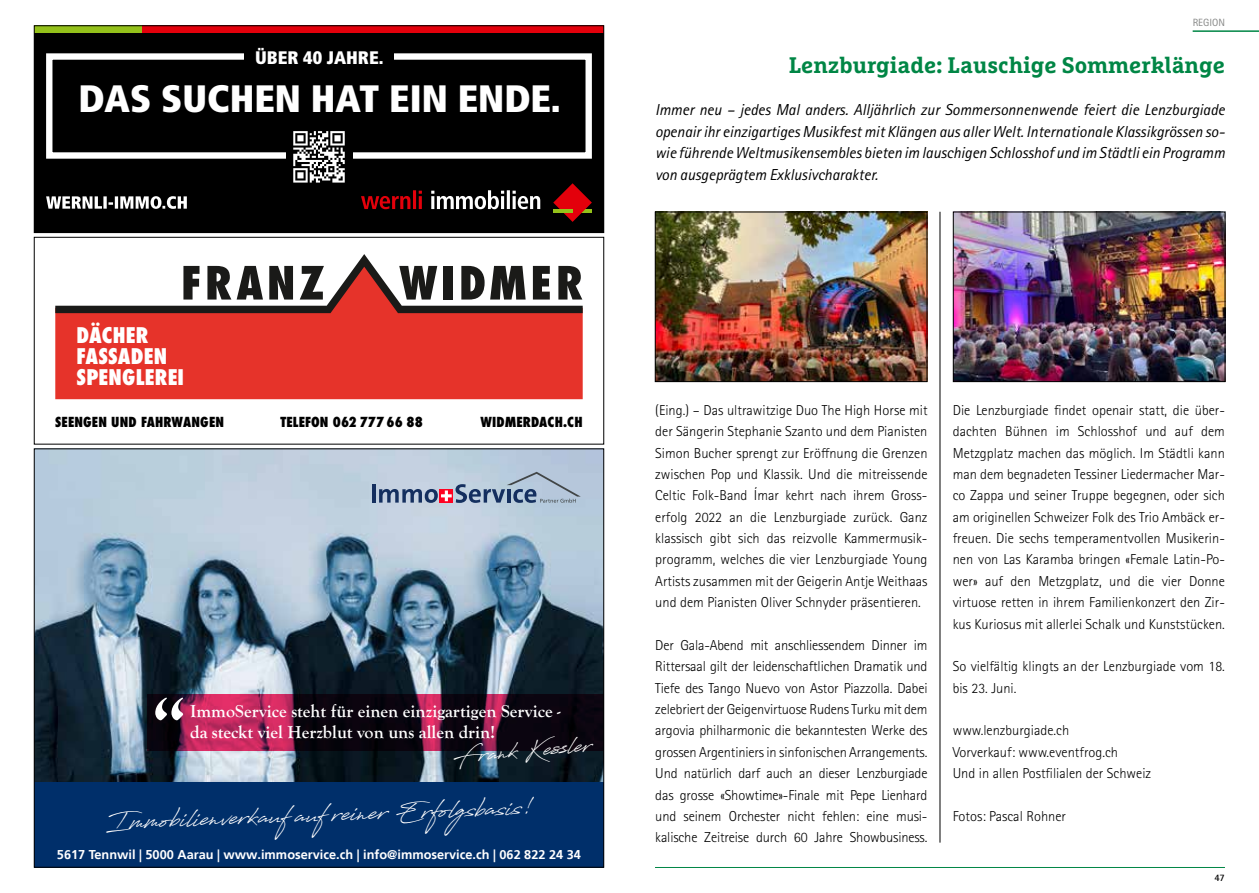
<style>
.page{position:relative;width:1259px;height:893px;background:#fff}
.page>*{position:absolute;margin:0;border:0;box-sizing:border-box;transform-origin:0 0}
.t1{font:700 75px "Goudy Old Style T";color:#fff}
.t2{font:900 condensed 38.1px "Frutiger";color:#fff}
.t3{font:25.5px "Antro Vectra Bolder";color:#fff}
.t4{font:24px "Antro Vectra Bolder";color:#fff}
.t5{font:700 22.5px "Marselis Slab Pro";color:#008645}
.t6{font:800 condensed 21px/21px "Futura";letter-spacing:.01em;color:#fff}
.t7{font:900 condensed 18.15px "Frutiger";color:#fff}
.t8{font:700 18px/21.6px "Goudy Old Style T";color:#fff}
.t9{font:italic 15.9px/21.3px "Rotis Sans Serif Std";color:#000;text-align:justify}
.t10{font:300 14.4px/21.3px "Rotis Sans Serif Std";color:#000;text-align:justify}
.t11{font:800 condensed 13.5px "Futura";letter-spacing:.01em;color:#000}
.t12{font:700 12.75px "Frutiger LT";color:#fff}
.t13{font:10.5px "Rotis Sans Serif Std";color:#868786}
.t14{font:700 9.9px "Rotis Sans Serif Std";color:#000}
</style>
<div class="page">
<div style="left:34px;top:26px;width:570px;height:207px;background:#000"></div>
<svg style="left:361px;top:190px;width:61px;height:19px"></svg>
<svg style="left:431px;top:190px;width:109px;height:19px"></svg>
<svg style="left:553px;top:183px;width:39px;height:39px"></svg>
<hr style="left:553px;top:209px;width:19px;height:3px;background:#94c11a">
<div style="left:46px;top:53px;width:546px;height:106px;border:6px solid #fff"></div>
<div style="left:244px;top:47px;width:150px;height:16px;background:#000"></div>
<div style="left:285px;top:124px;width:67px;height:43px;background:#000"></div>
<svg style="left:293px;top:131px;width:52px;height:52px"></svg>
<div style="left:34px;top:26px;width:109px;height:7px;background:#94c11a"></div>
<div style="left:143px;top:26px;width:461px;height:7px;background:#e3000b"></div>
<svg style="left:46px;top:196px;width:141px;height:13px"></svg>
<div style="left:34px;top:26px;width:570px;height:207px;border:1px solid #000"></div>
<div style="left:55px;top:313px;width:528px;height:86px;background:#e6332a"></div>
<svg style="left:55px;top:254px;width:528px;height:59px"></svg>
<div style="left:34px;top:237px;width:570px;height:207px;border:1px solid #000"></div>
<hr style="left:1192px;top:30px;width:67px;height:2px;background:#008645">
<hr style="left:655px;top:867px;width:570px;height:1px;background:#008645">
<img style="left:657px;top:214px;width:268px;height:166px">
<div style="left:655px;top:212px;width:272px;height:170px;border:1px solid #000"></div>
<hr style="left:939px;top:212px;width:1px;height:631px;background:#000">
<img style="left:955px;top:214px;width:268px;height:166px">
<div style="left:953px;top:212px;width:272px;height:170px;border:1px solid #000"></div>
<img style="left:36px;top:451px;width:566px;height:331px">
<hr style="left:372px;top:484px;width:3px;height:19px;background:#142f5f">
<svg style="left:379px;top:472px;width:202px;height:31px;background:#a0abc1"></svg>
<svg style="left:146px;top:694px;width:456px;height:57px;background:#461129"></svg>
<div style="left:34px;top:782px;width:570px;height:85px;background:#002f6a"></div>
<p class="t7" style="left:255px;top:46px;width:130px">ÜBER 40 JAHRE.</p>
<h2 class="t2" style="left:78px;top:75px;width:484px">DAS SUCHEN HAT EIN ENDE.</h2>
<h3 class="t6" style="left:77px;top:325px;width:109px">DÄCHER<br>FASSADEN<br>SPENGLEREI</h3>
<p class="t11" style="left:55px;top:413px;width:170px">SEENGEN UND FAHRWANGEN</p>
<p class="t11" style="left:280px;top:413px;width:144px">TELEFON 062 777 66 88</p>
<p class="t11" style="left:480px;top:413px;width:104px">WIDMERDACH.CH</p>
<h1 class="t1" style="left:151px;top:684px;width:36px">“</h1>
<p class="t8" style="left:190px;top:700px;width:372px">ImmoService steht für einen einzigartigen Service - da steckt viel Herzblut von uns allen drin!</p>
<h3 class="t4" style="left:449px;top:740px;width:143px;rotate:-5deg">Frank Kess ler</h3>
<h3 class="t3" style="left:105px;top:804px;width:430px;rotate:-2deg">Immobilienverkauf auf reiner Erfolgsbasis!</h3>
<p class="t12" style="left:57px;top:847px;width:525px">5617 Tennwil | 5000 Aarau | www.immoservice.ch | info@immoservice.ch | 062 822 24 34</p>
<p class="t13" style="left:1192px;top:16px;width:34px">REGION</p>
<h3 class="t5" style="left:788px;top:51px;width:438px">Lenzburgiade: Lauschige Sommerklänge</h3>
<p class="t9" style="left:655px;top:99px;width:571px">Immer neu – jedes Mal anders. Alljährlich zur Sommersonnenwende feiert die Lenzburgiade openair ihr einzigartiges Musikfest mit Klängen aus aller Welt. Internationale Klassikgrössen so&shy;wie führende Weltmusikensembles bieten im lauschigen Schlosshof und im Städtli ein Programm von ausgeprägtem Exklusivcharakter.</p>
<p class="t10" style="left:655px;top:400px;width:274px">(Eing.) – Das ultrawitzige Duo The High Horse mit der Sängerin Stephanie Szanto und dem Pianisten Simon Bucher sprengt zur Eröffnung die Grenzen zwischen Pop und Klassik. Und die mitreissende Celtic Folk-Band Ímar kehrt nach ihrem Gross&shy;erfolg 2022 an die Lenzburgiade zurück. Ganz klassisch gibt sich das reizvolle Kammermusik&shy;programm, welches die vier Lenzburgiade Young Artists zusammen mit der Geigerin Antje Weithaas und dem Pianisten Oliver Schnyder präsentieren.</p>
<p class="t10" style="left:655px;top:635px;width:274px">Der Gala-Abend mit anschliessendem Dinner im Rittersaal gilt der leidenschaftlichen Dramatik und Tiefe des Tango Nuevo von Astor Piazzolla. Dabei zelebriert der Geigenvirtuose Rudens Turku mit dem argovia philharmonic die bekanntesten Werke des grossen Argentiniers in sinfonischen Arrangements.<br>Und natürlich darf auch an dieser Lenzburgiade das grosse «Showtime»-Finale mit Pepe Lienhard und seinem Orchester nicht fehlen: eine musi&shy;kalische Zeitreise durch 60 Jahre Showbusiness.</p>
<p class="t10" style="left:952px;top:400px;width:274px">Die Lenzburgiade findet openair statt, die über&shy;dachten Bühnen im Schlosshof und auf dem Metzgplatz machen das möglich. Im Städtli kann man dem begnadeten Tessiner Liedermacher Mar&shy;co Zappa und seiner Truppe begegnen, oder sich am originellen Schweizer Folk des Trio Ambäck er&shy;freuen. Die sechs temperamentvollen Musikerin&shy;nen von Las Karamba bringen «Female Latin-Po&shy;wer» auf den Metzgplatz, und die vier Donne virtuose retten in ihrem Familienkonzert den Zir&shy;kus Kuriosus mit allerlei Schalk und Kunststücken.</p>
<p class="t10" style="left:952px;top:656px;width:274px">So vielfältig klingts an der Lenzburgiade vom 18. bis 23. Juni.</p>
<p class="t10" style="left:952px;top:720px;width:200px;text-align:left">www.lenzburgiade.ch<br>Vorverkauf: www.eventfrog.ch<br>Und in allen Postfilialen der Schweiz</p>
<p class="t10" style="left:952px;top:806px;width:115px">Fotos: Pascal Rohner</p>
<p class="t14" style="left:1214px;top:871px;width:12px">47</p>
</div>
